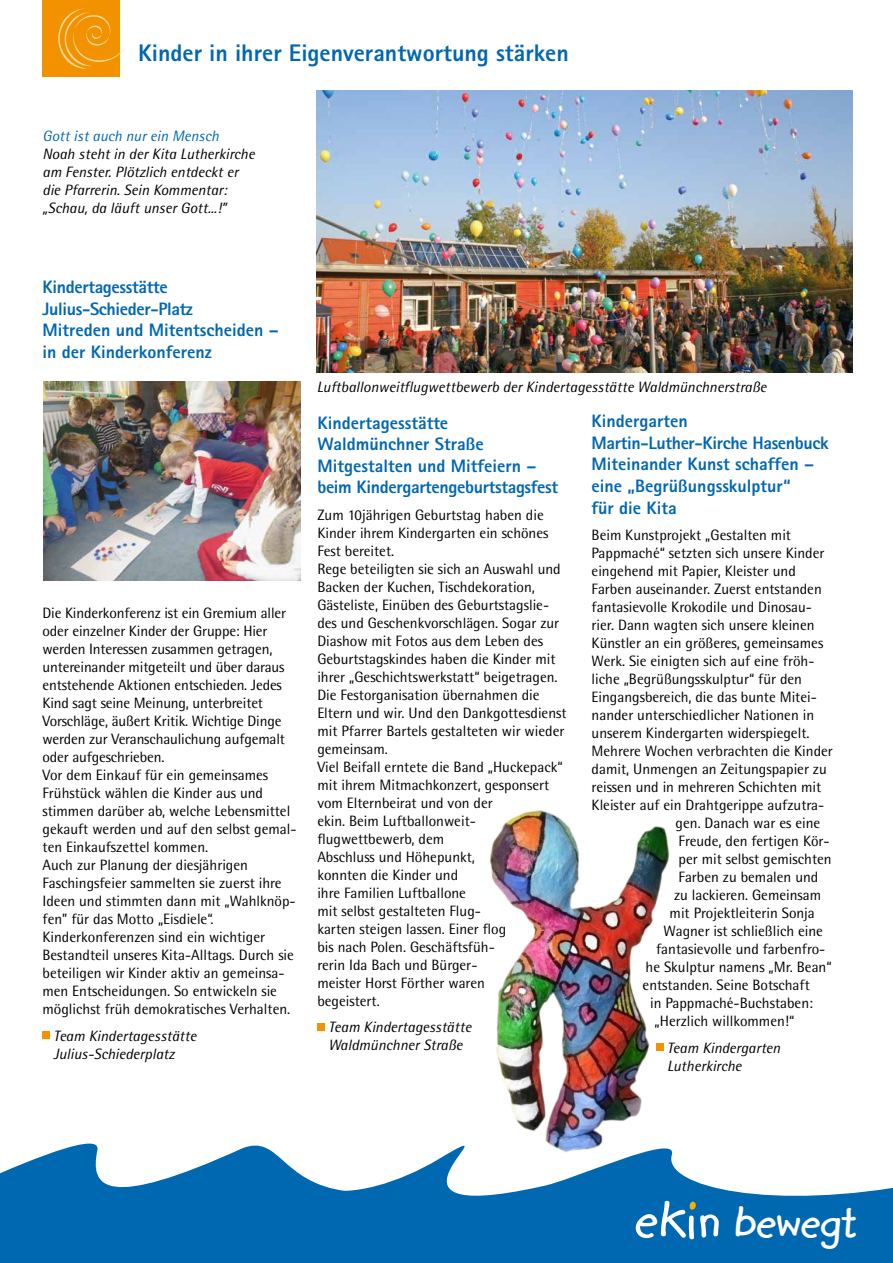
<style>
.page{position:relative;width:893px;height:1263px;background:#fff}
.page>*{position:absolute;margin:0;border:0;box-sizing:border-box;transform-origin:0 0}
.t1{font:700 48px "Kidprint";color:#fff}
.t2{font:800 24px "Rotis Sans Serif";color:#0067b1}
.t3{font:800 18px/21.6px "Rotis Sans Serif";color:#0067b1}
.t4{font:15px/18px "Rotis Semi Sans";color:#000}
.t5{font:italic 15px/18px "Rotis Semi Sans";color:#000}
.t6{font:italic 15px "Rotis Semi Sans";color:#0067b1}
</style>
<div class="page">
<img style="left:316px;top:91px;width:536px;height:281px">
<svg style="left:346px;top:1145px;width:547px;height:118px;fill:#0067b1"></svg>
<svg style="left:636px;top:1201px;width:83px;height:38px"></svg>
<svg style="left:0;top:1143px;width:346px;height:120px;fill:#0067b1"></svg>
<div style="left:43px;top:1032px;width:7px;height:7px;background:#f39200"></div>
<div style="left:317px;top:1023px;width:7px;height:7px;background:#f39200"></div>
<img style="left:43px;top:381px;width:257px;height:200px">
<img style="left:481px;top:810px;width:263px;height:368px">
<div style="left:43px;top:0;width:77px;height:77px;background:#f39200"></div>
<svg style="left:58px;top:8px;width:69px;height:61px"></svg>
<div style="left:656px;top:1043px;width:7px;height:8px;background:#f39200"></div>
<h2 class="t2" style="left:138px;top:38px;width:432px">Kinder in ihrer Eigenverantwortung stärken</h2>
<p class="t6" style="left:43px;top:127px;width:178px">Gott ist auch nur ein Mensch</p>
<p class="t5" style="left:43px;top:145px;width:214px">Noah steht in der Kita Lutherkirche am Fenster. Plötzlich entdeckt er die Pfarrerin. Sein Kommentar: „Schau, da läuft unser Gott...!”</p>
<p class="t3" style="left:43px;top:276px;width:238px">Kindertagesstätte<br>Julius-Schieder-Platz<br>Mitreden und Mitentscheiden – in der Kinderkonferenz</p>
<p class="t4" style="left:43px;top:604px;width:256px">Die Kinderkonferenz ist ein Gremium aller oder einzelner Kinder der Gruppe: Hier werden Interessen zusammen getragen, untereinander mitgeteilt und über daraus entstehende Aktionen entschieden. Jedes Kind sagt seine Meinung, unterbreitet Vorschläge, äußert Kritik. Wichtige Dinge werden zur Veranschaulichung aufgemalt oder aufgeschrieben.<br>Vor dem Einkauf für ein gemeinsames Frühstück wählen die Kinder aus und stimmen darüber ab, welche Lebensmittel gekauft werden und auf den selbst gemal&shy;ten Einkaufszettel kommen.<br>Auch zur Planung der diesjährigen Faschingsfeier sammelten sie zuerst ihre Ideen und stimmten dann mit „Wahlknöp&shy;fen” für das Motto „Eisdiele“.<br>Kinderkonferenzen sind ein wichtiger Bestandteil unseres Kita-Alltags. Durch sie beteiligen wir Kinder aktiv an gemeinsa&shy;men Entscheidungen. So entwickeln sie möglichst früh demokratisches Verhalten.</p>
<p class="t5" style="left:54px;top:1027px;width:145px">Team Kindertagesstätte<br>Julius-Schiederplatz</p>
<p class="t5" style="left:317px;top:378px;width:451px">Luftballonweitflugwettbewerb der Kindertagesstätte Waldmünchnerstraße</p>
<p class="t3" style="left:317px;top:411px;width:242px">Kindertagesstätte<br>Waldmünchner Straße<br>Mitgestalten und Mitfeiern – beim Kindergartengeburtstagsfest</p>
<p class="t4" style="left:317px;top:506px;width:251px">Zum 10jährigen Geburtstag haben die<br>Kinder ihrem Kindergarten ein schönes<br>Fest bereitet.<br>Rege beteiligten sie sich an Auswahl und<br>Backen der Kuchen, Tischdekoration,<br>Gästeliste, Einüben des Geburtstagslie&shy;des und Geschenkvorschlägen. Sogar zur<br>Diashow mit Fotos aus dem Leben des<br>Geburtstagskindes haben die Kinder mit ihrer „Geschichtswerkstatt“ beigetragen.<br>Die Festorganisation übernahmen die<br>Eltern und wir. Und den Dankgottesdienst mit Pfarrer Bartels gestalteten wir wieder gemeinsam.<br>Viel Beifall erntete die Band „Huckepack“ mit ihrem Mitmachkonzert, gesponsert vom Elternbeirat und von der<br>ekin. Beim Luftballonweit&shy;flugwettbewerb, dem<br>Abschluss und Höhepunkt,<br>konnten die Kinder und<br>ihre Familien Luftballone<br>mit selbst gestalteten Flug-<br>karten steigen lassen. Einer flog<br>bis nach Polen. Geschäftsfüh-<br>rerin Ida Bach und Bürger-<br>meister Horst Förther waren<br>begeistert.</p>
<p class="t5" style="left:328px;top:1018px;width:145px">Team Kindertagesstätte<br>Waldmünchner Straße</p>
<p class="t3" style="left:592px;top:410px;width:239px">Kindergarten<br>Martin-Luther-Kirche Hasenbuck<br>Miteinander Kunst schaffen – eine „Begrüßungsskulptur“<br>für die Kita</p>
<p class="t4" style="left:592px;top:526px;width:201px">Beim Kunstprojekt „Gestalten mit</p>
<p class="t4" style="left:592px;top:544px;width:234px">Pappmaché“ setzten sich unsere Kinder</p>
<p class="t4" style="left:592px;top:562px;width:206px">eingehend mit Papier, Kleister und</p>
<p class="t4" style="left:592px;top:580px;width:232px">Farben auseinander. Zuerst entstanden</p>
<p class="t4" style="left:592px;top:598px;width:222px">fantasievolle Krokodile und Dinosau-</p>
<p class="t4" style="left:592px;top:616px;width:224px">rier. Dann wagten sich unsere kleinen</p>
<p class="t4" style="left:592px;top:634px;width:233px">Künstler an ein größeres, gemeinsames</p>
<p class="t4" style="left:592px;top:652px;width:224px">Werk. Sie einigten sich auf eine fröh-</p>
<p class="t4" style="left:592px;top:670px;width:212px">liche „Begrüßungsskulptur“ für den</p>
<p class="t4" style="left:592px;top:688px;width:227px">Eingangsbereich, die das bunte Mitei-</p>
<p class="t4" style="left:592px;top:706px;width:224px">nander unterschiedlicher Nationen in</p>
<p class="t4" style="left:592px;top:724px;width:219px">unserem Kindergarten widerspiegelt.</p>
<p class="t4" style="left:592px;top:742px;width:243px">Mehrere Wochen verbrachten die Kinder</p>
<p class="t4" style="left:592px;top:760px;width:237px">damit, Unmengen an Zeitungspapier zu</p>
<p class="t4" style="left:592px;top:778px;width:231px">reissen und in mehreren Schichten mit</p>
<p class="t4" style="left:592px;top:796px;width:234px">Kleister auf ein Drahtgerippe aufzutra-</p>
<p class="t4" style="left:676px;top:814px;width:146px">gen. Danach war es eine</p>
<p class="t4" style="left:679px;top:832px;width:153px">Freude, den fertigen Kör-</p>
<p class="t4" style="left:679px;top:850px;width:155px">per mit selbst gemischten</p>
<p class="t4" style="left:679px;top:868px;width:141px">Farben zu bemalen und</p>
<p class="t4" style="left:674px;top:886px;width:149px">zu lackieren. Gemeinsam</p>
<p class="t4" style="left:670px;top:904px;width:147px">mit Projektleiterin Sonja</p>
<p class="t4" style="left:664px;top:922px;width:161px">Wagner ist schließlich eine</p>
<p class="t4" style="left:656px;top:940px;width:171px">fantasievolle und farbenfro-</p>
<p class="t4" style="left:646px;top:958px;width:188px">he Skulptur namens „Mr. Bean“</p>
<p class="t4" style="left:643px;top:976px;width:169px">entstanden. Seine Botschaft</p>
<p class="t4" style="left:650px;top:994px;width:164px">in Pappmaché-Buchstaben:</p>
<p class="t4" style="left:655px;top:1012px;width:141px">„Herzlich willkommen!“</p>
<p class="t5" style="left:667px;top:1038px;width:115px">Team Kindergarten<br>Lutherkirche</p>
<h1 class="t1" style="left:734px;top:1197px;width:123px">bewegt</h1>
</div>
